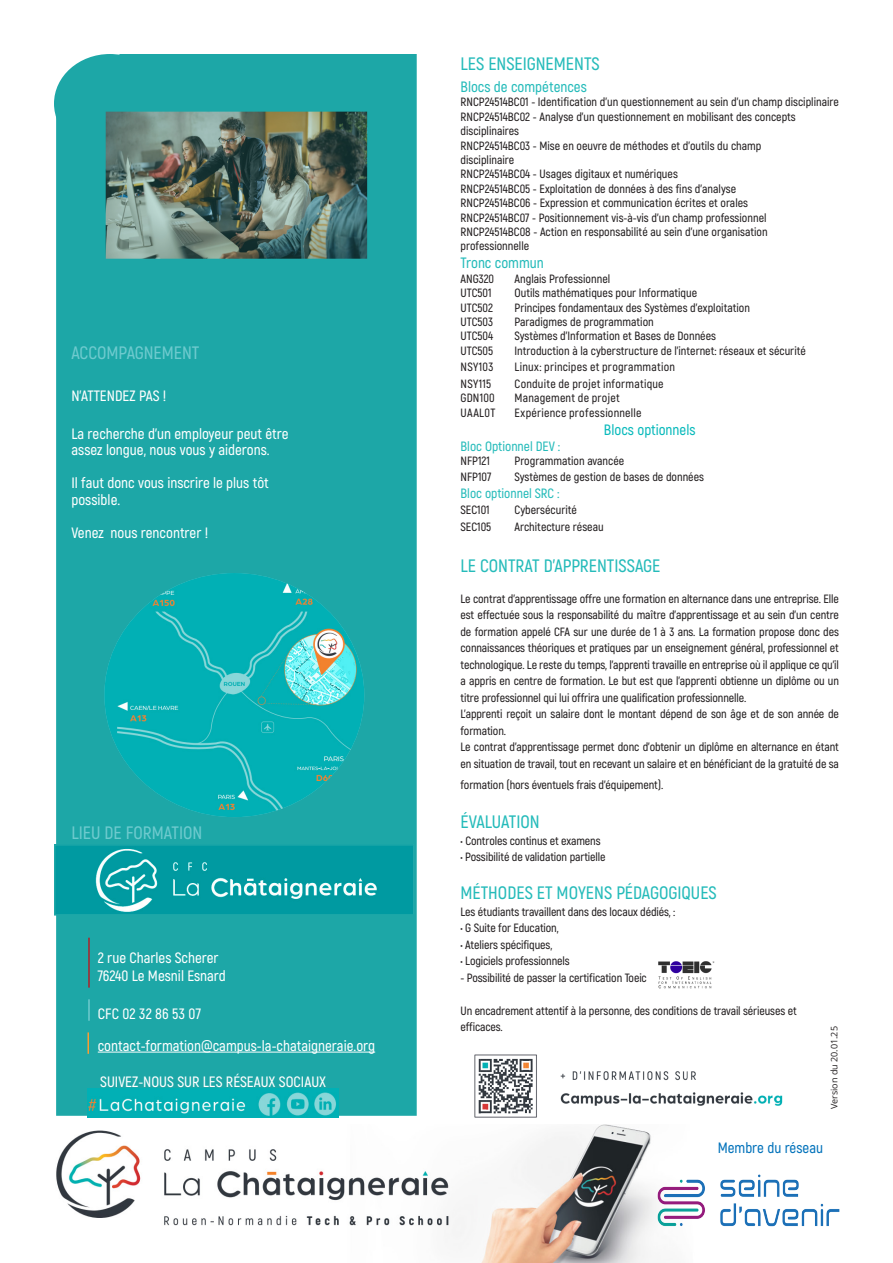
<style>
.page{position:relative;width:893px;height:1263px;background:#fff}
.page>*{position:absolute;margin:0;border:0;box-sizing:border-box;transform-origin:0 0}
.t1{font:600 18px "Akrobat";color:#25bbba}
.t2{font:600 18px "Akrobat";color:#6ecace}
.t3{font:600 15px "Akrobat";color:#fff}
.t4{font:600 15px "Akrobat";color:#25bbba}
.t5{font:600 15px "Akrobat";color:#0ababc}
.t6{font:600 15px "Akrobat";color:#0473bb}
.t7{font:600 15px "Akrobat";letter-spacing:.02em;color:#fff}
.t8{font:600 13.5px "Akrobat";color:#25bbba}
.t9{font:600 12px/16.5px "Akrobat";color:#231f20}
.t10{font:600 12px "Akrobat";letter-spacing:.02em;color:#231f20}
.t11{font:9px "Open Sans";color:#231f20}
</style>
<div class="page">
<div style="left:56px;top:54px;width:361px;height:1062px;background:#1da7a7"></div>
<img style="left:56px;top:1125px;width:595px;height:138px">
<hr style="left:88px;top:938px;width:2px;height:50px;background:#ae2129">
<hr style="left:88px;top:999px;width:2px;height:22px;background:#6ecace">
<hr style="left:87px;top:1032px;width:2px;height:22px;background:#f79d33">
<hr style="left:98px;top:1052px;width:277px;height:1px;background:#fff">
<img style="left:57px;top:847px;width:355px;height:65px">
<div style="left:54px;top:844px;width:361px;height:71px;border:2px solid #1da7a8"></div>
<img style="left:104px;top:573px;width:260px;height:244px">
<img style="left:474px;top:1054px;width:309px;height:64px">
<img style="left:87px;top:1089px;width:252px;height:28px">
<img style="left:106px;top:112px;width:261px;height:147px">
<img style="left:658px;top:961px;width:57px;height:28px">
<img style="left:642px;top:1164px;width:198px;height:79px">
<p class="t2" style="left:71px;top:341px;width:130px">ACCOMPAGNEMENT</p>
<p class="t3" style="left:71px;top:387px;width:97px">N’ATTENDEZ PAS !</p>
<p class="t3" style="left:71px;top:424px;width:219px">La recherche d’un employeur peut être</p>
<p class="t3" style="left:71px;top:441px;width:200px">assez longue, nous vous y aiderons.</p>
<p class="t3" style="left:71px;top:474px;width:199px">Il faut donc vous inscrire le plus tôt</p>
<p class="t3" style="left:71px;top:490px;width:50px">possible.</p>
<p class="t3" style="left:71px;top:523px;width:138px">Venez nous rencontrer !</p>
<p class="t2" style="left:71px;top:822px;width:133px">LIEU DE FORMATION</p>
<p class="t3" style="left:98px;top:949px;width:122px">2 rue Charles Scherer</p>
<p class="t3" style="left:98px;top:967px;width:130px">76240 Le Mesnil Esnard</p>
<p class="t7" style="left:98px;top:1004px;width:105px">CFC 02 32 86 53 07</p>
<p class="t3" style="left:98px;top:1036px;width:279px">contact-formation@campus-la-chataigneraie.org</p>
<p class="t3" style="left:100px;top:1072px;width:227px">SUIVEZ-NOUS SUR LES RÉSEAUX SOCIAUX</p>
<p class="t1" style="left:460px;top:53px;width:141px">LES ENSEIGNEMENTS</p>
<p class="t4" style="left:460px;top:78px;width:128px">Blocs de compétences</p>
<p class="t9" style="left:460px;top:94px;width:380px">RNCP24514BC01 - Identification d’un questionnement au sein d’un champ disciplinaire</p>
<p class="t9" style="left:460px;top:109px;width:337px;line-height:14.4px">RNCP24514BC02 - Analyse d’un questionnement en mobilisant des concepts disciplinaires</p>
<p class="t9" style="left:460px;top:137px;width:302px">RNCP24514BC03 - Mise en oeuvre de méthodes et d’outils du champ</p>
<p class="t9" style="left:460px;top:152px;width:55px">disciplinaire</p>
<p class="t9" style="left:460px;top:166px;width:219px">RNCP24514BC04 - Usages digitaux et numériques</p>
<p class="t9" style="left:460px;top:180px;width:277px">RNCP24514BC05 - Exploitation de données à des fins d’analyse</p>
<p class="t9" style="left:460px;top:195px;width:289px">RNCP24514BC06 - Expression et communication écrites et orales</p>
<p class="t9" style="left:460px;top:209px;width:307px">RNCP24514BC07 - Positionnement vis-à-vis d’un champ professionnel</p>
<p class="t9" style="left:460px;top:224px;width:309px">RNCP24514BC08 - Action en responsabilité au sein d’une organisation</p>
<p class="t9" style="left:460px;top:238px;width:70px">professionnelle</p>
<p class="t4" style="left:460px;top:254px;width:85px">Tronc commun</p>
<p class="t9" style="left:460px;top:270px;width:35px">ANG320</p>
<p class="t9" style="left:514px;top:270px;width:97px">Anglais Professionnel</p>
<p class="t9" style="left:460px;top:285px;width:33px">UTC501</p>
<p class="t9" style="left:514px;top:285px;width:184px">Outils mathématiques pour Informatique</p>
<p class="t9" style="left:460px;top:299px;width:34px">UTC502</p>
<p class="t9" style="left:514px;top:299px;width:237px">Principes fondamentaux des Systèmes d’exploitation</p>
<p class="t9" style="left:460px;top:314px;width:34px">UTC503</p>
<p class="t9" style="left:514px;top:314px;width:141px">Paradigmes de programmation</p>
<p class="t9" style="left:460px;top:328px;width:34px">UTC504</p>
<p class="t9" style="left:514px;top:328px;width:203px">Systèmes d’Information et Bases de Données</p>
<p class="t9" style="left:460px;top:342px;width:34px">UTC505</p>
<p class="t9" style="left:514px;top:342px;width:293px">Introduction à la cyberstructure de l’internet: réseaux et sécurité</p>
<p class="t9" style="left:460px;top:359px;width:34px">NSY103</p>
<p class="t10" style="left:514px;top:360px;width:162px">Linux: principes et programmation</p>
<p class="t9" style="left:460px;top:375px;width:32px">NSY115</p>
<p class="t9" style="left:514px;top:375px;width:151px">Conduite de projet informatique</p>
<p class="t9" style="left:460px;top:390px;width:36px">GDN100</p>
<p class="t9" style="left:514px;top:390px;width:107px">Management de projet</p>
<p class="t9" style="left:460px;top:404px;width:36px">UAAL0T</p>
<p class="t9" style="left:514px;top:404px;width:128px">Expérience professionnelle</p>
<p class="t5" style="left:604px;top:420px;width:93px">Blocs optionnels</p>
<p class="t8" style="left:460px;top:438px;width:101px">Bloc Optionnel DEV :</p>
<p class="t9" style="left:460px;top:453px;width:31px">NFP121</p>
<p class="t9" style="left:514px;top:453px;width:111px">Programmation avancée</p>
<p class="t9" style="left:460px;top:469px;width:32px">NFP107</p>
<p class="t9" style="left:514px;top:469px;width:191px">Systèmes de gestion de bases de données</p>
<p class="t8" style="left:460px;top:485px;width:101px">Bloc optionnel SRC :</p>
<p class="t9" style="left:460px;top:502px;width:31px">SEC101</p>
<p class="t9" style="left:514px;top:502px;width:64px">Cybersécurité</p>
<p class="t9" style="left:460px;top:518px;width:32px">SEC105</p>
<p class="t9" style="left:514px;top:518px;width:91px">Architecture réseau</p>
<p class="t1" style="left:460px;top:555px;width:201px">LE CONTRAT D’APPRENTISSAGE</p>
<p class="t9" style="left:460px;top:590px;width:380px;text-align:justify">Le contrat d’apprentissage offre une formation en alternance dans une entreprise. Elle est effectuée sous la responsabilité du maître d’apprentissage et au sein d’un centre de formation appelé CFA sur une durée de 1 à 3 ans. La formation propose donc des connaissances théoriques et pratiques par un enseignement général, professionnel et technologique. Le reste du temps, l’apprenti travaille en entreprise où il applique ce qu’il a appris en centre de formation. Le but est que l’apprenti obtienne un diplôme ou un titre professionnel qui lui offrira une qualification professionnelle.</p>
<p class="t9" style="left:460px;top:706px;width:380px">L’apprenti reçoit un salaire dont le montant dépend de son âge et de son année de formation.</p>
<p class="t9" style="left:460px;top:739px;width:380px">Le contrat d’apprentissage permet donc d’obtenir un diplôme en alternance en étant en situation de travail, tout en recevant un salaire et en bénéficiant de la gratuité de sa</p>
<p class="t9" style="left:460px;top:776px;width:204px">formation (hors éventuels frais d’équipement).</p>
<p class="t1" style="left:460px;top:811px;width:81px">ÉVALUATION</p>
<p class="t9" style="left:460px;top:832px;width:142px">• Controles continus et examens</p>
<p class="t9" style="left:460px;top:849px;width:147px">• Possibilité de validation partielle</p>
<p class="t1" style="left:460px;top:882px;width:258px">MÉTHODES ET MOYENS PÉDAGOGIQUES</p>
<p class="t9" style="left:460px;top:903px;width:216px">Les étudiants travaillent dans des locaux dédiés, :</p>
<p class="t9" style="left:460px;top:920px;width:100px">• G Suite for Education,</p>
<p class="t9" style="left:460px;top:936px;width:93px">• Ateliers spécifiques,</p>
<p class="t9" style="left:460px;top:953px;width:111px">• Logiciels professionnels</p>
<p class="t9" style="left:460px;top:969px;width:188px">- Possibilité de passer la certification Toeic</p>
<p class="t9" style="left:460px;top:1002px;width:338px">Un encadrement attentif à la personne, des conditions de travail sérieuses et efficaces.</p>
<p class="t11" style="left:828px;top:1109px;width:85px;rotate:-90deg">Version du 20.01.25</p>
<p class="t6" style="left:718px;top:1139px;width:107px">Membre du réseau</p>
</div>
